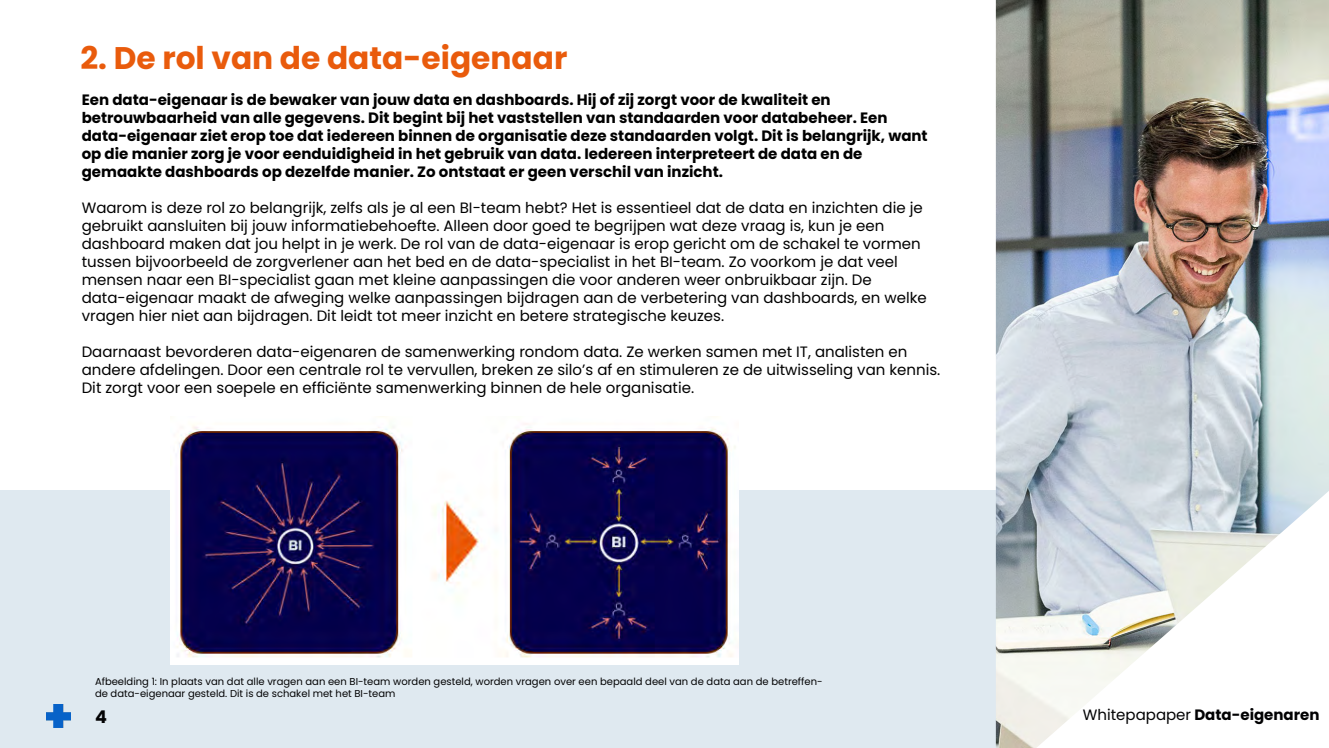
<style>
.page{position:relative;width:1329px;height:748px;background:#fff}
.page>*{position:absolute;margin:0;border:0;box-sizing:border-box;transform-origin:0 0}
.t1{font:700 31.25px "Poppins";color:#e95b0c}
.t2{font:700 17.5px "Poppins";color:#020203}
.t3{font:15px/18px "Poppins";color:#000}
.t4{font:700 15px/18px "Poppins";color:#000}
.t5{font:700 15px "Poppins";color:#020203}
.t6{font:10px/12px "Poppins";color:#020203}
.s1{font-weight:400}
</style>
<div class="page">
<div style="left:0;top:490px;width:996px;height:258px;background:#dfe9f0"></div>
<img style="left:996px;top:0;width:333px;height:748px">
<img style="left:46px;top:704px;width:24px;height:24px">
<img style="left:171px;top:416px;width:568px;height:249px">
<h1 class="t1" style="left:80px;top:40px;width:488px">2. De rol van de data-eigenaar</h1>
<p class="t4" style="left:82px;top:91px;width:847px">Een data-eigenaar is de bewaker van jouw data en dashboards. Hij of zij zorgt voor de kwaliteit en betrouwbaarheid van alle gegevens. Dit begint bij het vaststellen van standaarden voor databeheer. Een data-eigenaar ziet erop toe dat iedereen binnen de organisatie deze standaarden volgt. Dit is belangrijk, want op die manier zorg je voor eenduidigheid in het gebruik van data. Iedereen interpreteert de data en de gemaakte dashboards op dezelfde manier. Zo ontstaat er geen verschil van inzicht.</p>
<p class="t3" style="left:82px;top:199px;width:846px">Waarom is deze rol zo belangrijk, zelfs als je al een BI-team hebt? Het is essentieel dat de data en inzichten die je gebruikt aansluiten bij jouw informatiebehoefte. Alleen door goed te begrijpen wat deze vraag is, kun je een dashboard maken dat jou helpt in je werk. De rol van de data-eigenaar is erop gericht om de schakel te vormen tussen bijvoorbeeld de zorgverlener aan het bed en de data-specialist in het BI-team. Zo voorkom je dat veel mensen naar een BI-specialist gaan met kleine aanpassingen die voor anderen weer onbruikbaar zijn. De data-eigenaar maakt de afweging welke aanpassingen bijdragen aan de verbetering van dashboards, en welke vragen hier niet aan bijdragen. Dit leidt tot meer inzicht en betere strategische keuzes.</p>
<p class="t3" style="left:82px;top:343px;width:860px">Daarnaast bevorderen data-eigenaren de samenwerking rondom data. Ze werken samen met IT, analisten en andere afdelingen. Door een centrale rol te vervullen, breken ze silo’s af en stimuleren ze de uitwisseling van kennis.<br>Dit zorgt voor een soepele en efficiënte samenwerking binnen de hele organisatie.</p>
<p class="t6" style="left:95px;top:675px;width:729px">Afbeelding 1: In plaats van dat alle vragen aan een BI-team worden gesteld, worden vragen over een bepaald deel van de data aan de betreffen&shy;de data-eigenaar gesteld. Dit is de schakel met het BI-team</p>
<p class="t2" style="left:95px;top:706px;width:13px">4</p>
<p class="t5" style="left:1083px;top:706px;width:238px"><span class="s1">Whitepapaper</span> Data-eigenaren</p>
</div>
